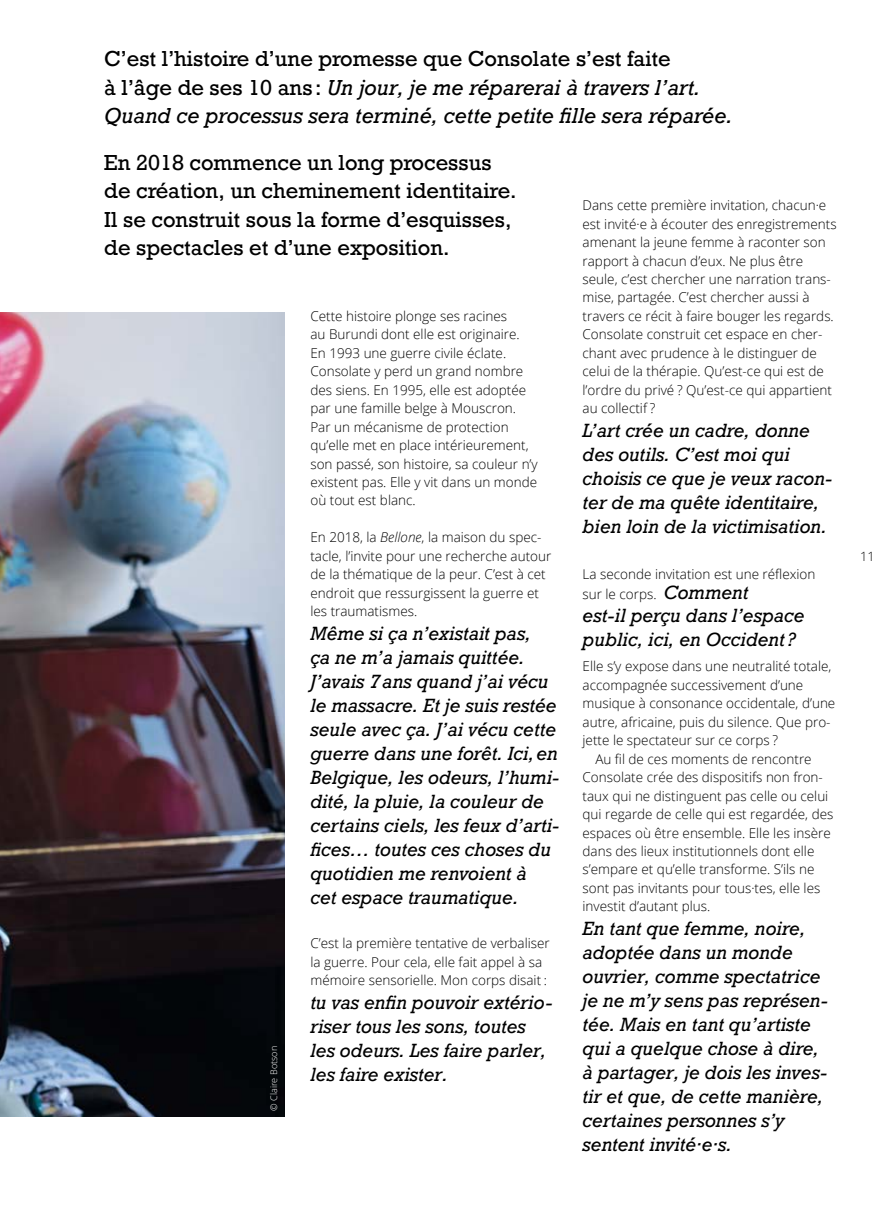
<style>
.page{position:relative;width:893px;height:1212px;background:#fff}
.page>*{position:absolute;margin:0;border:0;box-sizing:border-box;transform-origin:0 0}
.t1{font:italic 20.4px/28.5px "Rockwell";color:#000}
.t2{font:20.4px/28.5px "Rockwell";color:#000}
.t3{font:italic 18px/24px "Rockwell";color:#000}
.t4{font:300 13.5px/18.5px "Open Sans";color:#000}
.t5{font:300 12.75px "Open Sans";color:#000}
.t6{font:300 9.15px "Open Sans";letter-spacing:.005em;color:#fff}
.s1{font-style:normal}
.s2{font-family:"Rockwell";font-weight:400;font-style:italic;font-size:18px}
.s3{font-style:italic}
</style>
<div class="page">
<img style="left:0;top:313px;width:285px;height:803px">
<h1 class="t1" style="left:104px;top:45px;width:630px"><span class="s1">C’est l’histoire d’une promesse que Consolate s’est faite<br>à l’âge de ses 10 ans :</span> Un jour, je me réparerai à travers l’art.<br>Quand ce processus sera terminé, cette petite fille sera réparée.</h1>
<h1 class="t2" style="left:104px;top:149px;width:414px">En 2018 commence un long processus de création, un cheminement identitaire.<br>Il se construit sous la forme d’esquisses, de spectacles et d’une exposition.</h1>
<p class="t4" style="left:583px;top:196px;width:256px">Dans cette première invitation, chacun·e est invité·e à écouter des enregistrements amenant la jeune femme à raconter son rapport à chacun d’eux. Ne plus être seule, c’est chercher une narration trans&shy;mise, partagée. C’est chercher aussi à travers ce récit à faire bouger les regards.<br>Consolate construit cet espace en cher&shy;chant avec prudence à le distinguer de celui de la thérapie. Qu’est-ce qui est de l’ordre du privé ? Qu’est-ce qui appartient au collectif ?</p>
<h2 class="t3" style="left:583px;top:419px;width:252px">L’art crée un cadre, donne des outils. C’est moi qui choisis ce que je veux racon&shy;ter de ma quête identitaire, bien loin de la victimisation.</h2>
<p class="t4" style="left:583px;top:564px;width:234px;line-height:20px">La seconde invitation est une réflexion sur le corps. <span class="s2">Comment</span></p>
<h2 class="t3" style="left:583px;top:603px;width:224px">est-il perçu dans l’espace public, ici, en Occident ?</h2>
<p class="t4" style="left:583px;top:657px;width:250px">Elle s’y expose dans une neutralité totale,</p>
<p class="t4" style="left:583px;top:675px;width:222px">accompagnée successivement d’une</p>
<p class="t4" style="left:583px;top:694px;width:254px">musique à consonance occidentale, d’une</p>
<p class="t4" style="left:583px;top:712px;width:250px">autre, africaine, puis du silence. Que pro-</p>
<p class="t4" style="left:583px;top:731px;width:197px">jette le spectateur sur ce corps ?</p>
<p class="t4" style="left:595px;top:749px;width:218px">Au fil de ces moments de rencontre</p>
<p class="t4" style="left:583px;top:768px;width:242px">Consolate crée des dispositifs non fron-</p>
<p class="t4" style="left:583px;top:786px;width:247px">taux qui ne distinguent pas celle ou celui</p>
<p class="t4" style="left:583px;top:805px;width:252px">qui regarde de celle qui est regardée, des</p>
<p class="t4" style="left:583px;top:823px;width:250px">espaces où être ensemble. Elle les insère</p>
<p class="t4" style="left:583px;top:841px;width:233px">dans des lieux institutionnels dont elle</p>
<p class="t4" style="left:583px;top:860px;width:233px">s’empare et qu’elle transforme. S’ils ne</p>
<p class="t4" style="left:583px;top:878px;width:239px">sont pas invitants pour tous·tes, elle les</p>
<p class="t4" style="left:583px;top:897px;width:129px">investit d’autant plus.</p>
<p class="t3" style="left:583px;top:917px;width:247px">En tant que femme, noire, adoptée dans un monde ouvrier, comme spectatrice je ne m’y sens pas représen&shy;tée. Mais en tant qu’artiste qui a quelque chose à dire, à partager, je dois les inves&shy;tir et que, de cette manière, certaines personnes s’y sentent invité·e·s.</p>
<p class="t4" style="left:310px;top:306px;width:229px">Cette histoire plonge ses racines<br>au Burundi dont elle est originaire.<br>En 1993 une guerre civile éclate.<br>Consolate y perd un grand nombre des siens. En 1995, elle est adoptée par une famille belge à Mouscron.<br>Par un mécanisme de protection qu’elle met en place intérieurement, son passé, son histoire, sa couleur n’y existent pas. Elle y vit dans un monde où tout est blanc.</p>
<p class="t4" style="left:310px;top:528px;width:242px">En 2018, la <span class="s3">Bellone</span>, la maison du spec&shy;tacle, l’invite pour une recherche autour de la thématique de la peur. C’est à cet endroit que ressurgissent la guerre et les traumatismes.</p>
<p class="t3" style="left:310px;top:622px;width:251px">Même si ça n’existait pas,<br>ça ne m’a jamais quittée.<br>J’avais 7ans quand j’ai vécu le massacre. Et je suis restée seule avec ça. J’ai vécu cette guerre dans une forêt. Ici,en<br>Belgique, les odeurs, l’humi&shy;dité, la pluie, la couleur de certains ciels, les feux d’arti&shy;fices… toutes ces choses du quotidien me renvoient à<br>cet espace traumatique.</p>
<p class="t4" style="left:310px;top:934px;width:241px">C’est la première tentative de verbaliser la guerre. Pour cela, elle fait appel à sa mémoire sensorielle. Mon corps disait :</p>
<h2 class="t3" style="left:310px;top:991px;width:244px">tu vas enfin pouvoir extério&shy;riser tous les sons, toutes les odeurs. Les faire parler, les faire exister.</h2>
<p class="t6" style="left:267px;top:1111px;width:67px;rotate:-90deg">© Claire Botson</p>
<p class="t5" style="left:860px;top:547px;width:16px">11</p>
</div>
